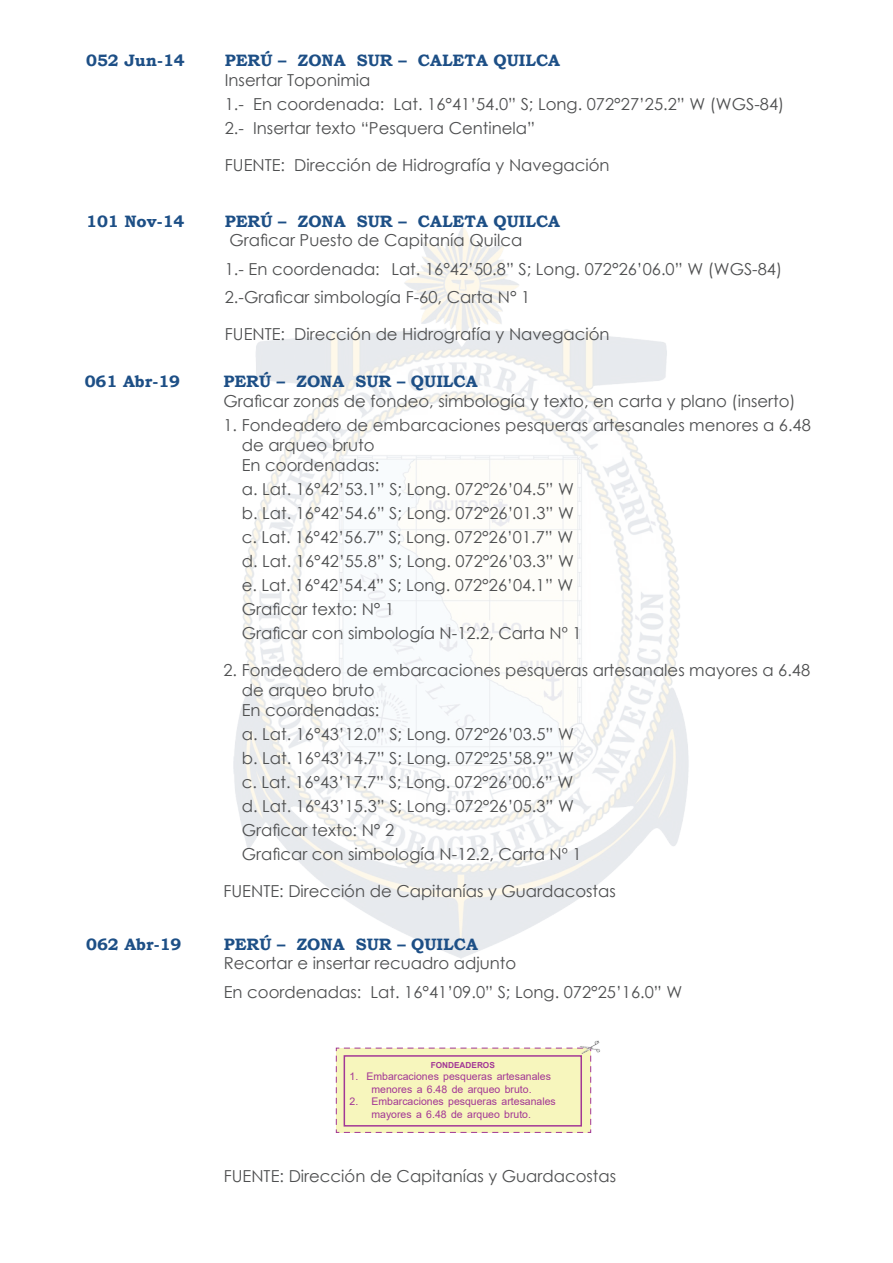
<style>
.page{position:relative;width:893px;height:1263px;background:#fff}
.page>*{position:absolute;margin:0;border:0;box-sizing:border-box;transform-origin:0 0}
.t1{font:16.5px/24px "Century Gothic";color:#4e4f50}
.t2{font:700 16.5px "Bookman Old Style";color:#1d4f86}
.t3{font:10.5px/12.6px "Arial";color:#a23795;text-align:center}
.t4{font:700 8.25px "Arial";color:#a23795}
</style>
<div class="page">
<img style="left:233px;top:227px;width:456px;height:732px">
<div style="left:336px;top:1047px;width:255px;height:86px;background:#f7f6bd"></div>
<div style="left:344px;top:1055px;width:238px;height:71px;border:2px solid #a23795"></div>
<img style="left:577px;top:1040px;width:23px;height:23px">
<p class="t2" style="left:86px;top:48px;width:100px">052 Jun-14</p>
<p class="t2" style="left:225px;top:48px;width:337px">PERÚ – ZONA SUR – CALETA QUILCA</p>
<p class="t1" style="left:225px;top:67px;width:561px">Insertar Toponimia<br>1.- En coordenada: Lat. 16°41’54.0” S; Long. 072°27’25.2” W (WGS-84)<br>2.- Insertar texto “Pesquera Centinela”</p>
<p class="t1" style="left:225px;top:152px;width:386px">FUENTE: Dirección de Hidrografía y Navegación</p>
<p class="t2" style="left:86px;top:209px;width:100px">101 Nov-14</p>
<p class="t2" style="left:225px;top:209px;width:337px">PERÚ – ZONA SUR – CALETA QUILCA</p>
<p class="t1" style="left:225px;top:226px;width:559px;line-height:28.3px">Graficar Puesto de Capitanía Quilca<br>1.- En coordenada: Lat. 16°42’50.8” S; Long. 072°26’06.0” W (WGS-84)<br>2.-Graficar simbología F-60, Carta N° 1</p>
<p class="t1" style="left:225px;top:322px;width:386px">FUENTE: Dirección de Hidrografía y Navegación</p>
<p class="t2" style="left:85px;top:370px;width:97px">061 Abr-19</p>
<p class="t2" style="left:223px;top:370px;width:256px">PERÚ – ZONA SUR – QUILCA</p>
<p class="t1" style="left:223px;top:389px;width:574px">Graficar zonas de fondeo, simbología y texto, en carta y plano (inserto)</p>
<p class="t1" style="left:242px;top:415px;width:571px;line-height:19.8px;text-indent:-18px">1. Fondeadero de embarcaciones pesqueras artesanales menores a 6.48 de arqueo bruto<br>En coordenadas:</p>
<p class="t1" style="left:242px;top:477px;width:341px">a. Lat. 16°42’53.1” S; Long. 072°26’04.5” W b. Lat. 16°42’54.6” S; Long. 072°26’01.3” W c. Lat. 16°42’56.7” S; Long. 072°26’01.7” W d. Lat. 16°42’55.8” S; Long. 072°26’03.3” W e. Lat. 16°42’54.4” S; Long. 072°26’04.1” W Graficar texto: N° 1<br>Graficar con simbología N-12.2, Carta Nº 1</p>
<p class="t1" style="left:242px;top:660px;width:570px;line-height:19.8px;text-indent:-18px">2. Fondeadero de embarcaciones pesqueras artesanales mayores a 6.48 de arqueo bruto<br>En coordenadas:</p>
<p class="t1" style="left:242px;top:721px;width:341px">a. Lat. 16°43’12.0” S; Long. 072°26’03.5” W b. Lat. 16°43’14.7” S; Long. 072°25’58.9” W c. Lat. 16°43’17.7” S; Long. 072°26’00.6” W d. Lat. 16°43’15.3” S; Long. 072°26’05.3” W Graficar texto: N° 2<br>Graficar con simbología N-12.2, Carta Nº 1</p>
<p class="t1" style="left:223px;top:878px;width:394px">FUENTE: Dirección de Capitanías y Guardacostas</p>
<p class="t2" style="left:86px;top:932px;width:97px">062 Abr-19</p>
<p class="t2" style="left:224px;top:932px;width:256px">PERÚ – ZONA SUR – QUILCA</p>
<p class="t1" style="left:224px;top:949px;width:460px;line-height:28.3px">Recortar e insertar recuadro adjunto<br>En coordenadas: Lat. 16°41’09.0” S; Long. 072°25’16.0” W</p>
<p class="t4" style="left:431px;top:1059px;width:66px">FONDEADEROS</p>
<p class="t3" style="left:350px;top:1070px;width:203px">1. Embarcaciones pesqueras artesanales menores a 6.48 de arqueo bruto.</p>
<p class="t3" style="left:350px;top:1095px;width:208px">2. Embarcaciones pesqueras artesanales mayores a 6.48 de arqueo bruto.</p>
<p class="t1" style="left:224px;top:1163px;width:394px">FUENTE: Dirección de Capitanías y Guardacostas</p>
</div>
